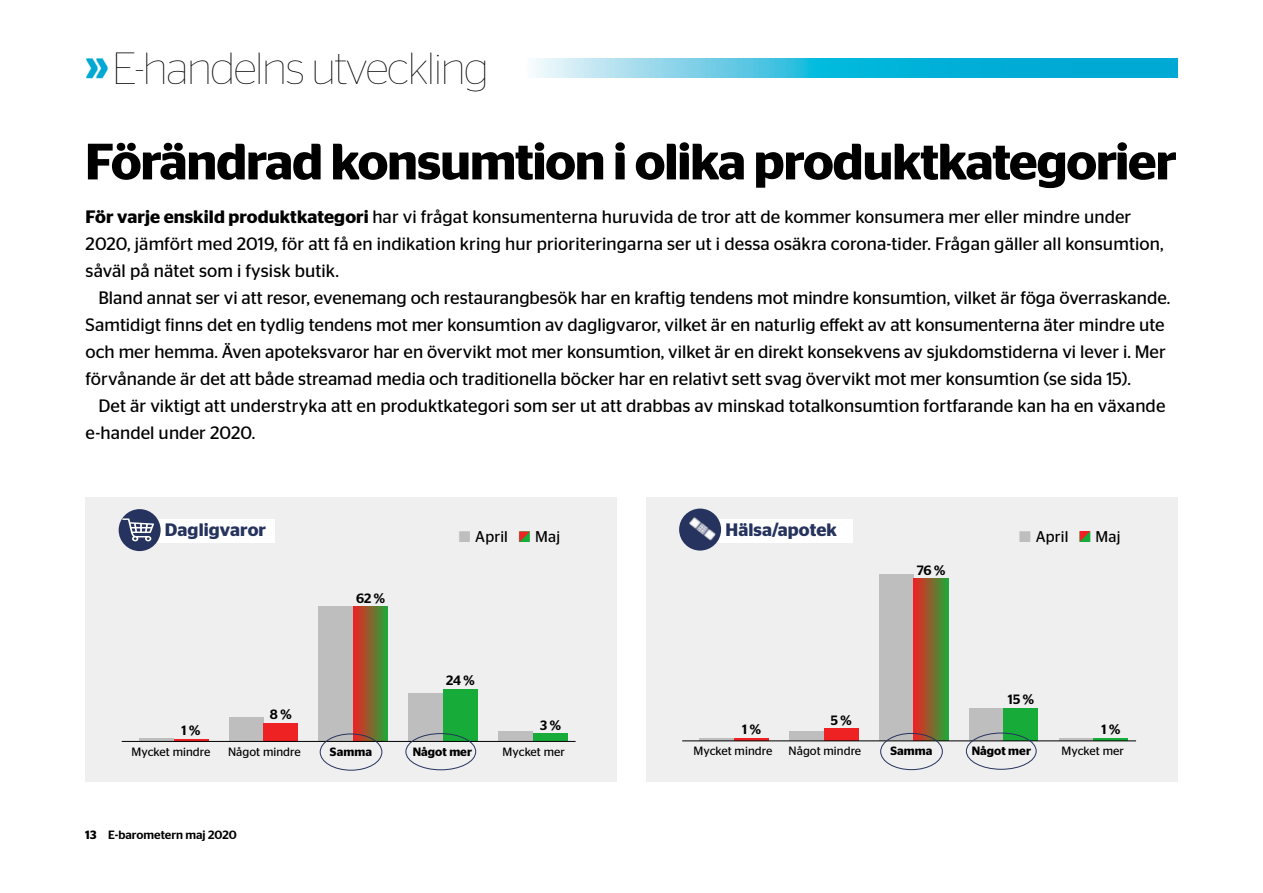
<style>
.page{position:relative;width:1263px;height:893px;background:#fff}
.page>*{position:absolute;margin:0;border:0;box-sizing:border-box;transform-origin:0 0}
.t1{font:600 51px "Stag Sans";letter-spacing:-.025em;color:#000}
.t2{font:100 45px "Stag Sans";letter-spacing:-.03em;color:#000}
.t3{font:18px/27px "Stag Sans";color:#000}
.t4{font:600 18px "Stag Sans";letter-spacing:.005em;color:#25335e}
.t5{font:15.6px "Stag Sans";letter-spacing:.01em;color:#000}
.t6{font:500 13.5px "Stag Sans";letter-spacing:-.01em;color:#000}
.t7{font:12px "Stag Sans";letter-spacing:.005em;color:#000}
.t8{font:600 12px "Stag Sans";letter-spacing:.005em;color:#000}
.t9{font:500 12px "Stag Sans";color:#000}
.s1{font-weight:600;color:#00a8d4}
.s2{font-weight:600}
.s3{color:#bebebe}
.s4{color:#17ac39}
</style>
<div class="page">
<svg style="left:533px;top:58px;width:645px;height:19px"></svg>
<div style="left:85px;top:497px;width:532px;height:285px;background:#efefef"></div>
<div style="left:646px;top:497px;width:531px;height:285px;background:#efefef"></div>
<hr style="left:700px;top:738px;width:34px;height:3px;background:#bebebe">
<div style="left:229px;top:717px;width:34px;height:24px;background:#bebebe"></div>
<div style="left:789px;top:731px;width:35px;height:10px;background:#bebebe"></div>
<div style="left:318px;top:606px;width:35px;height:135px;background:#bebebe"></div>
<div style="left:879px;top:574px;width:35px;height:167px;background:#bebebe"></div>
<div style="left:408px;top:693px;width:35px;height:48px;background:#bebebe"></div>
<div style="left:969px;top:708px;width:35px;height:33px;background:#bebebe"></div>
<div style="left:498px;top:732px;width:35px;height:9px;background:#bebebe"></div>
<hr style="left:1059px;top:738px;width:34px;height:3px;background:#bebebe">
<div style="left:443px;top:689px;width:35px;height:52px;background:#17ac39"></div>
<div style="left:1004px;top:708px;width:34px;height:33px;background:#17ac39"></div>
<div style="left:533px;top:734px;width:35px;height:7px;background:#17ac39"></div>
<hr style="left:1093px;top:738px;width:35px;height:3px;background:#17ac39">
<div style="left:263px;top:723px;width:35px;height:18px;background:#ee2223"></div>
<div style="left:824px;top:729px;width:34px;height:12px;background:#ee2223"></div>
<hr style="left:174px;top:739px;width:34px;height:2px;background:#ee2223">
<hr style="left:139px;top:738px;width:35px;height:3px;background:#bebebe">
<hr style="left:734px;top:738px;width:35px;height:3px;background:#ee2223">
<svg style="left:353px;top:606px;width:35px;height:135px"></svg>
<div style="left:914px;top:579px;width:34px;height:162px;background:linear-gradient(to right,#ed2223,#27a237)"></div>
<hr style="left:122px;top:741px;width:454px;height:1px;background:#000">
<hr style="left:682px;top:741px;width:454px;height:1px;background:#000">
<div style="left:156px;top:520px;width:118px;height:23px;background:#fff"></div>
<div style="left:716px;top:519px;width:137px;height:24px;background:#fff"></div>
<div style="left:119px;top:509px;width:42px;height:42px;background:#25335e;border-radius:50%"></div>
<svg style="left:122px;top:518px;width:32px;height:24px"></svg>
<div style="left:320px;top:734px;width:62px;height:36px;border:1px solid #25335e;border-radius:50%"></div>
<div style="left:880px;top:733px;width:63px;height:37px;border:1px solid #25335e;border-radius:50%"></div>
<div style="left:405px;top:733px;width:71px;height:37px;border:1px solid #25335e;border-radius:50%"></div>
<div style="left:966px;top:733px;width:70px;height:37px;border:1px solid #25335e;border-radius:50%"></div>
<svg style="left:519px;top:531px;width:11px;height:11px"></svg>
<svg style="left:1080px;top:531px;width:10px;height:11px"></svg>
<img style="left:679px;top:508px;width:43px;height:43px">
<h2 class="t2" style="left:85px;top:44px;width:405px"><span class="s1">»</span>E-handelns utveckling</h2>
<h1 class="t1" style="left:85px;top:132px;width:1093px">Förändrad konsumtion i olika produktkategorier</h1>
<p class="t3" style="left:86px;top:203px;width:1079px"><span class="s2">För varje enskild produktkategori</span> har vi frågat konsumenterna huruvida de tror att de kommer konsumera mer eller mindre under<br>2020, jämfört med 2019, för att få en indikation kring hur prioriteringarna ser ut i dessa osäkra corona-tider. Frågan gäller all konsumtion, såväl på nätet som i fysisk butik.</p>
<p class="t3" style="left:86px;top:284px;width:1086px;text-indent:13px">Bland annat ser vi att resor, evenemang och restaurangbesök har en kraftig tendens mot mindre konsumtion, vilket är föga överraskande.<br>Samtidigt finns det en tydlig tendens mot mer konsumtion av dagligvaror, vilket är en naturlig effekt av att konsumenterna äter mindre ute och mer hemma. Även apoteksvaror har en övervikt mot mer konsumtion, vilket är en direkt konsekvens av sjukdomstiderna vi lever i. Mer förvånande är det att både streamad media och traditionella böcker har en relativt sett svag övervikt mot mer konsumtion (se sida 15).</p>
<p class="t3" style="left:86px;top:392px;width:1081px;text-indent:13px">Det är viktigt att understryka att en produktkategori som ser ut att drabbas av minskad totalkonsumtion fortfarande kan ha en växande e-handel under 2020.</p>
<p class="t4" style="left:165px;top:520px;width:103px">Dagligvaror</p>
<p class="t4" style="left:725px;top:519px;width:113px">Hälsa/apotek</p>
<p class="t5" style="left:459px;top:528px;width:103px"><span class="s3">■</span> April <span class="s4">■</span> Maj</p>
<p class="t5" style="left:1019px;top:528px;width:103px"><span class="s3">■</span> April <span class="s4">■</span> Maj</p>
<p class="t6" style="left:356px;top:590px;width:31px">62 %</p>
<p class="t6" style="left:446px;top:672px;width:30px">24 %</p>
<p class="t6" style="left:917px;top:562px;width:30px">76 %</p>
<p class="t6" style="left:1008px;top:692px;width:28px">15 %</p>
<p class="t6" style="left:270px;top:707px;width:23px">8 %</p>
<p class="t6" style="left:831px;top:712px;width:22px">5 %</p>
<p class="t6" style="left:540px;top:718px;width:22px">3 %</p>
<p class="t6" style="left:1101px;top:722px;width:20px">1 %</p>
<p class="t6" style="left:182px;top:722px;width:20px">1 %</p>
<p class="t6" style="left:742px;top:722px;width:20px">1 %</p>
<p class="t7" style="left:132px;top:745px;width:80px">Mycket mindre</p>
<p class="t7" style="left:228px;top:745px;width:74px">Något mindre</p>
<p class="t8" style="left:330px;top:745px;width:44px">Samma</p>
<p class="t8" style="left:413px;top:745px;width:61px">Något mer</p>
<p class="t7" style="left:503px;top:745px;width:64px">Mycket mer</p>
<p class="t7" style="left:693px;top:744px;width:80px">Mycket mindre</p>
<p class="t7" style="left:788px;top:744px;width:74px">Något mindre</p>
<p class="t8" style="left:890px;top:744px;width:44px">Samma</p>
<p class="t8" style="left:972px;top:744px;width:61px">Något mer</p>
<p class="t7" style="left:1061px;top:744px;width:64px">Mycket mer</p>
<p class="t9" style="left:85px;top:828px;width:153px"><span class="s2">13</span> E-barometern maj 2020</p>
</div>
